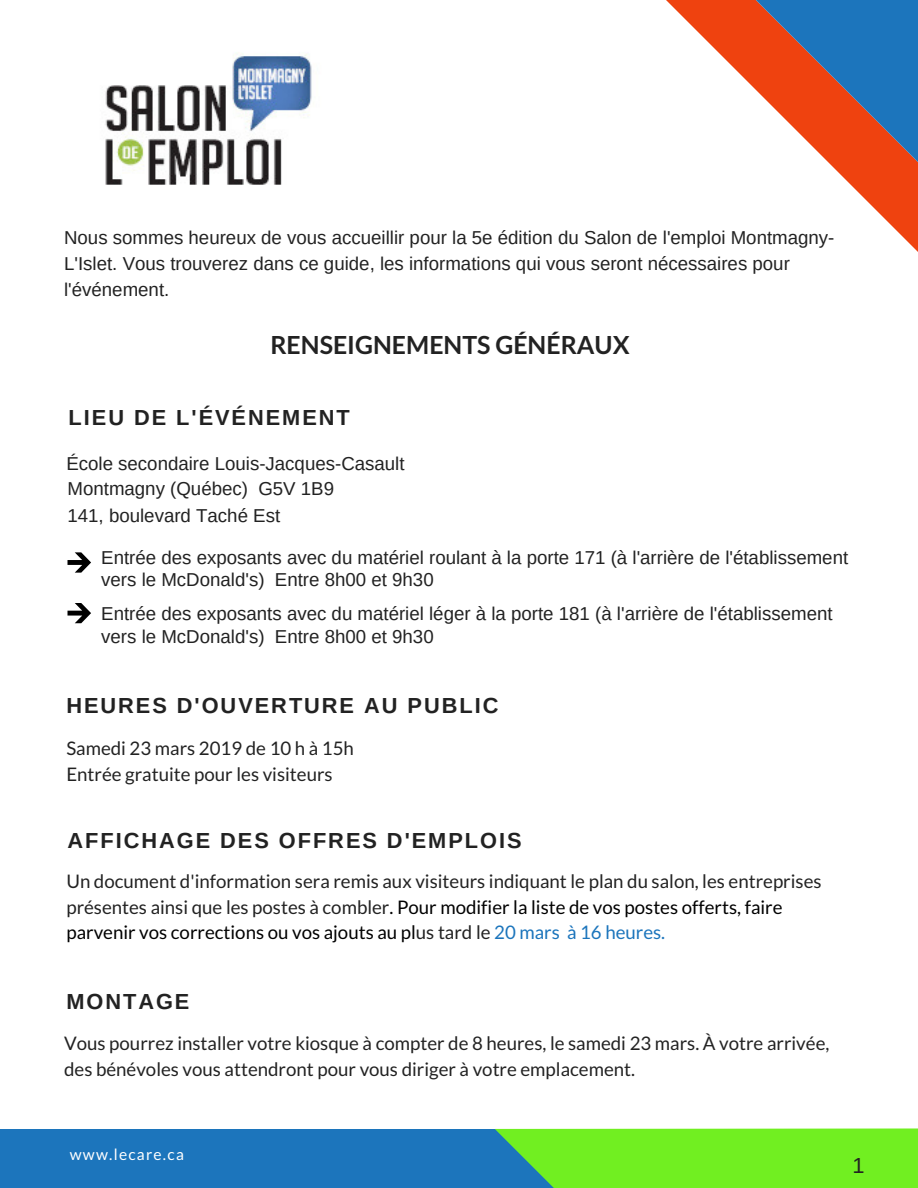
<style>
.page{position:relative;width:918px;height:1188px;background:#fff}
.page>*{position:absolute;margin:0;border:0;box-sizing:border-box;transform-origin:0 0}
.t1{font:700 24.9px "Lato";color:#222}
.t2{font:700 21.75px "Arimo";letter-spacing:.09em;color:#222}
.t3{font:21.75px "Arimo";color:#222}
.t4{font:18.75px/25.8px "Arimo";color:#222}
.t5{font:18.75px/25.8px "Lato";color:#222}
.t6{font:15.6px "Lato";letter-spacing:.08em;color:#fff}
.s1{color:#000}
.s2{color:#1c75bc}
</style>
<div class="page">
<div style="left:0;top:1130px;width:745px;height:58px;background:#1c75bc"></div>
<svg style="left:495px;top:1128px;width:423px;height:60px;background:#6ce62e"></svg>
<svg style="left:673px;top:0;width:245px;height:247px"></svg>
<img style="left:105px;top:54px;width:207px;height:131px">
<svg style="left:68px;top:552px;width:23px;height:21px"></svg>
<svg style="left:68px;top:603px;width:23px;height:20px"></svg>
<p class="t4" style="left:64px;top:225px;width:772px">Nous sommes heureux de vous accueillir pour la 5e édition du Salon de l'emploi Montmagny-<br>L'Islet. Vous trouverez dans ce guide, les informations qui vous seront nécessaires pour l'événement.</p>
<h1 class="t1" style="left:270px;top:330px;width:361px">RENSEIGNEMENTS GÉNÉRAUX</h1>
<p class="t2" style="left:69px;top:406px;width:283px">LIEU DE L'ÉVÉNEMENT</p>
<p class="t4" style="left:66px;top:451px;width:340px">École secondaire Louis-Jacques-Casault</p>
<p class="t4" style="left:68px;top:503px;width:214px">141, boulevard Taché Est</p>
<p class="t4" style="left:68px;top:476px;width:268px">Montmagny (Québec) G5V 1B9</p>
<p class="t4" style="left:101px;top:546px;width:748px;line-height:22.5px">Entrée des exposants avec du matériel roulant à la porte 171 (à l'arrière de l'établissement vers le McDonald's) Entre 8h00 et 9h30</p>
<p class="t4" style="left:101px;top:602px;width:733px;line-height:22.5px">Entrée des exposants avec du matériel léger à la porte 181 (à l'arrière de l'établissement vers le McDonald's) Entre 8h00 et 9h30</p>
<p class="t2" style="left:66px;top:694px;width:434px">HEURES D'OUVERTURE AU PUBLIC</p>
<p class="t5" style="left:66px;top:735px;width:289px">Samedi 23 mars 2019 de 10 h à 15h<br>Entrée gratuite pour les visiteurs</p>
<p class="t2" style="left:68px;top:829px;width:456px">AFFICHAGE DES OFFRES D'EMPLOIS</p>
<p class="t5" style="left:66px;top:867px;width:757px">Un document d'information sera remis aux visiteurs indiquant le plan du salon, les entreprises présentes ainsi que les postes à combler<span class="s1">. Pour modifier la liste de vos postes offerts, faire parvenir vos corrections ou vos ajouts au pl</span>us tard le <span class="s2">20 mars à 16 heures.</span></p>
<p class="t2" style="left:66px;top:989px;width:125px">MONTAGE</p>
<p class="t5" style="left:64px;top:1029px;width:767px">Vous pourrez installer votre kiosque à compter de 8 heures, le samedi 23 mars. À votre arrivée, des bénévoles vous attendront pour vous diriger à votre emplacement.</p>
<p class="t6" style="left:70px;top:1144px;width:116px">www.lecare.ca</p>
<p class="t3" style="left:852px;top:1154px;width:14px">1</p>
</div>
